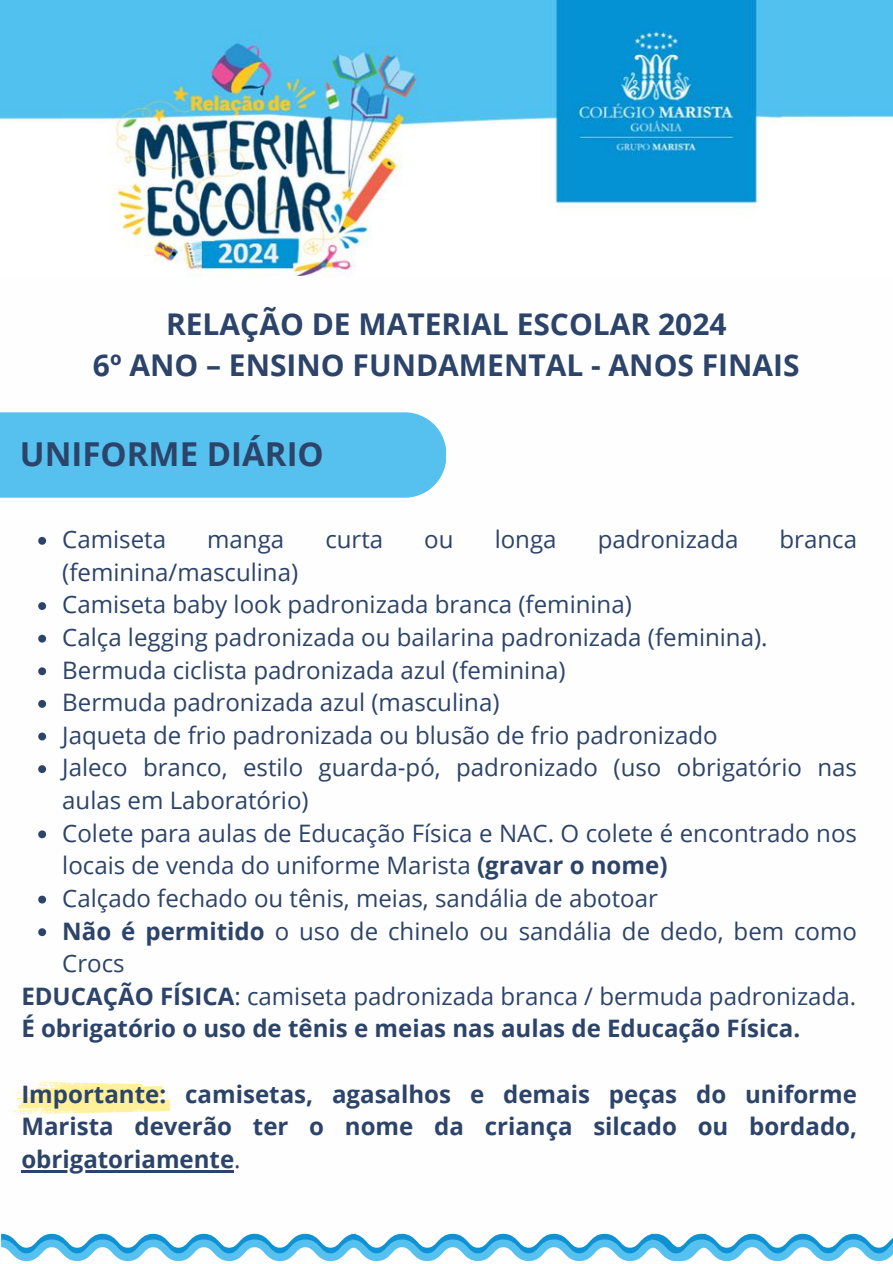
<style>
.page{position:relative;width:893px;height:1264px;background:#fff}
.page>*{position:absolute;margin:0;border:0;box-sizing:border-box;transform-origin:0 0}
.t1{font:700 33px "Open Sans";color:#2c4469}
.t2{font:700 30px/41.5px "Open Sans";color:#2c4469;text-align:center}
.t3{font:24px "Open Sans";color:#2c4469}
.t4{font:700 24px/32.5px "Open Sans";color:#2c4469;text-align:justify}
.s1{font-weight:700}
.s2{font-weight:400}
</style>
<div class="page">
<img style="left:0;top:0;width:892px;height:275px">
<div style="left:0;top:412px;width:446px;height:85px;background:#56c1ee"></div>
<svg style="left:9px;top:1082px;width:162px;height:32px"></svg>
<svg style="left:38px;top:537px;width:8px;height:8px"></svg>
<svg style="left:38px;top:602px;width:8px;height:8px"></svg>
<svg style="left:38px;top:634px;width:8px;height:8px"></svg>
<svg style="left:38px;top:667px;width:8px;height:8px"></svg>
<svg style="left:38px;top:700px;width:8px;height:7px"></svg>
<svg style="left:38px;top:732px;width:8px;height:8px"></svg>
<svg style="left:38px;top:765px;width:8px;height:8px"></svg>
<svg style="left:38px;top:830px;width:8px;height:8px"></svg>
<svg style="left:38px;top:895px;width:8px;height:8px"></svg>
<svg style="left:38px;top:928px;width:8px;height:8px"></svg>
<hr style="left:21px;top:1169px;width:213px;height:3px;background:#2c4469">
<svg style="left:1px;top:1233px;width:891px;height:27px"></svg>
<p class="t2" style="left:93px;top:302px;width:708px">RELAÇÃO DE MATERIAL ESCOLAR 2024<br>6º ANO – ENSINO FUNDAMENTAL - ANOS FINAIS</p>
<h1 class="t1" style="left:20px;top:431px;width:305px">UNIFORME DIÁRIO</h1>
<p class="t3" style="left:62px;top:522px;width:105px">Camiseta</p>
<p class="t3" style="left:207px;top:522px;width:79px">manga</p>
<p class="t3" style="left:325px;top:522px;width:59px">curta</p>
<p class="t3" style="left:424px;top:522px;width:31px">ou</p>
<p class="t3" style="left:494px;top:522px;width:63px">longa</p>
<p class="t3" style="left:597px;top:522px;width:142px">padronizada</p>
<p class="t3" style="left:779px;top:522px;width:79px">branca</p>
<p class="t3" style="left:62px;top:555px;width:237px">(feminina/masculina)</p>
<p class="t3" style="left:62px;top:587px;width:571px">Camiseta baby look padronizada branca (feminina)</p>
<p class="t3" style="left:62px;top:620px;width:706px">Calça legging padronizada ou bailarina padronizada (feminina).</p>
<p class="t3" style="left:62px;top:653px;width:505px">Bermuda ciclista padronizada azul (feminina)</p>
<p class="t3" style="left:62px;top:685px;width:438px">Bermuda padronizada azul (masculina)</p>
<p class="t3" style="left:62px;top:718px;width:657px">Jaqueta de frio padronizada ou blusão de frio padronizado</p>
<p class="t3" style="left:62px;top:750px;width:796px">Jaleco branco, estilo guarda-pó, padronizado (uso obrigatório nas</p>
<p class="t3" style="left:62px;top:783px;width:248px">aulas em Laboratório)</p>
<p class="t3" style="left:62px;top:816px;width:796px">Colete para aulas de Educação Física e NAC. O colete é encontrado nos</p>
<p class="t3" style="left:62px;top:848px;width:606px">locais de venda do uniforme Marista <span class="s1">(gravar o nome)</span></p>
<p class="t3" style="left:62px;top:881px;width:597px">Calçado fechado ou tênis, meias, sandália de abotoar</p>
<p class="t3" style="left:62px;top:913px;width:796px"><span class="s1">Não é permitido</span> o uso de chinelo ou sandália de dedo, bem como</p>
<p class="t3" style="left:62px;top:946px;width:64px">Crocs</p>
<p class="t3" style="left:21px;top:979px;width:836px"><span class="s1">EDUCAÇÃO FÍSICA</span>: camiseta padronizada branca / bermuda padronizada.</p>
<p class="t4" style="left:21px;top:1011px;width:780px">É obrigatório o uso de tênis e meias nas aulas de Educação Física.</p>
<p class="t4" style="left:21px;top:1076px;width:837px">Importante: camisetas, agasalhos e demais peças do uniforme Marista deverão ter o nome da criança silcado ou bordado, obrigatoriamente<span class="s2">.</span></p>
</div>
